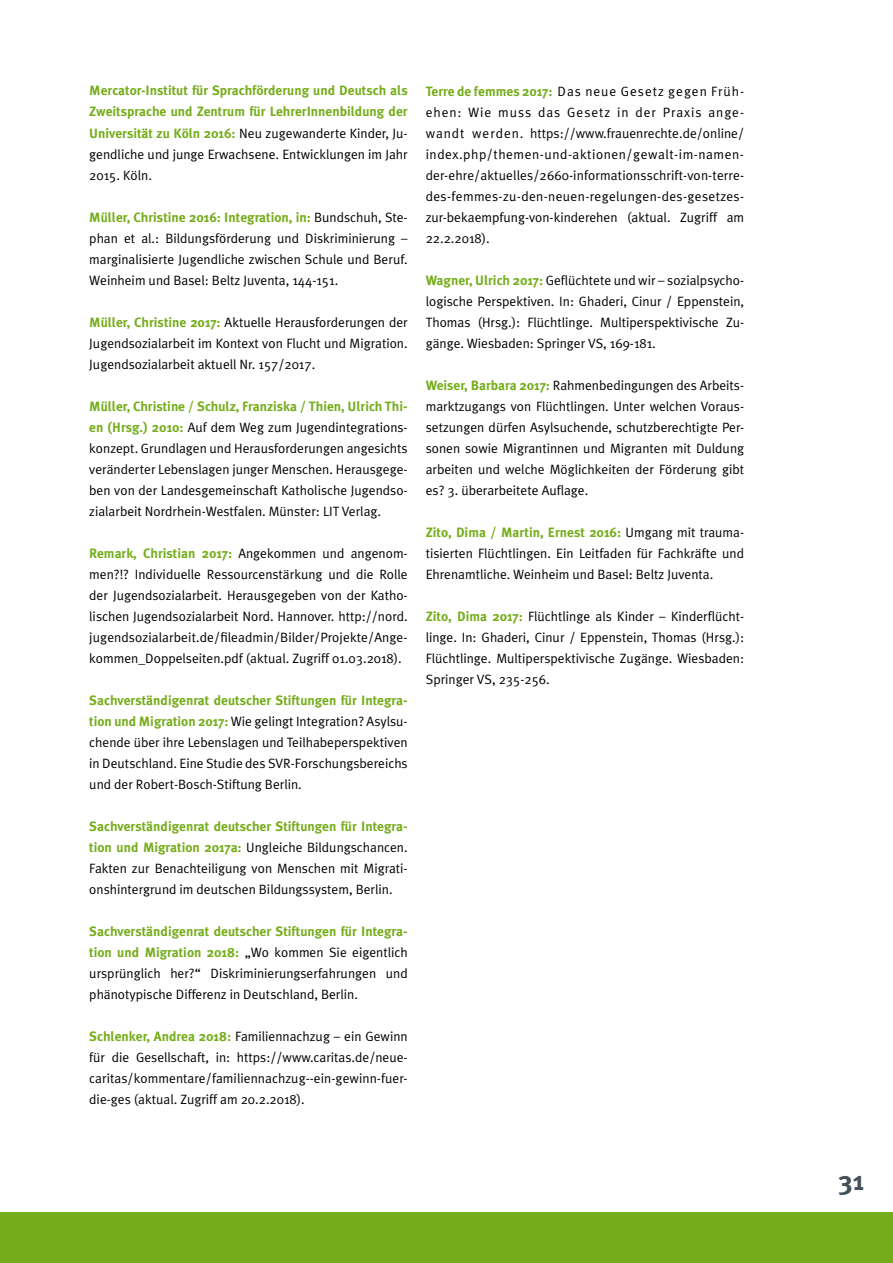
<style>
.page{position:relative;width:893px;height:1263px;background:#fff}
.page>*{position:absolute;margin:0;border:0;box-sizing:border-box;transform-origin:0 0}
.t1{font:700 27px "Meta Plus";color:#435058}
.t2{font:13.5px/21px "Meta Plus Normal";color:#000;text-align:justify}
.t3{font:700 13.5px/21px "Meta Plus";color:#76ad1c}
.s1{font-family:"Meta Plus";font-weight:700;color:#76ad1c}
.s2{font-family:"Meta Plus Normal";font-weight:400;color:#000}
</style>
<div class="page">
<div style="left:0;top:1212px;width:893px;height:51px;background:#76ad1c"></div>
<p class="t3" style="left:89px;top:80px;width:320px">Mercator-Institut für Sprachförderung und Deutsch als<br>Zweitsprache und Zentrum für LehrerInnenbildung der</p>
<p class="t2" style="left:89px;top:122px;width:320px"><span class="s1">Universität zu Köln 2016:</span> Neu zugewanderte Kinder, Ju&shy;gendliche und junge Erwachsene. Entwicklungen im Jahr 2015. Köln.</p>
<p class="t3" style="left:89px;top:206px;width:320px">Müller, Christine 2016: Integration, in: <span class="s2">Bundschuh, Ste-</span></p>
<p class="t2" style="left:89px;top:227px;width:320px">phan et al.: Bildungsförderung und Diskriminierung – marginalisierte Jugendliche zwischen Schule und Beruf.<br>Weinheim und Basel: Beltz Juventa, 144-151.</p>
<p class="t2" style="left:89px;top:311px;width:320px"><span class="s1">Müller, Christine 2017:</span> Aktuelle Herausforderungen der Jugendsozialarbeit im Kontext von Flucht und Migration.<br>Jugendsozialarbeit aktuell Nr. 157/2017.</p>
<p class="t3" style="left:89px;top:395px;width:320px">Müller, Christine / Schulz, Franziska / Thien, Ulrich Thi-</p>
<p class="t2" style="left:89px;top:416px;width:320px"><span class="s1">en (Hrsg.) 2010:</span> Auf dem Weg zum Jugendintegrations&shy;konzept. Grundlagen und Herausforderungen angesichts veränderter Lebenslagen junger Menschen. Herausgege&shy;ben von der Landesgemeinschaft Katholische Jugendso&shy;zialarbeit Nordrhein-Westfalen. Münster: LIT Verlag.</p>
<p class="t3" style="left:89px;top:542px;width:320px">Remark, Christian 2017: <span class="s2">Angekommen und angenom-</span></p>
<p class="t2" style="left:89px;top:563px;width:320px">men?!? Individuelle Ressourcenstärkung und die Rolle der Jugendsozialarbeit. Herausgegeben von der Katho&shy;lischen Jugendsozialarbeit Nord. Hannover. http://nord. jugendsozialarbeit.de/fileadmin/Bilder/Projekte/Ange&shy;kommen_Doppelseiten.pdf (aktual. Zugriff 01.03.2018).</p>
<p class="t3" style="left:89px;top:689px;width:320px">Sachverständigenrat deutscher Stiftungen für Integra-</p>
<p class="t2" style="left:89px;top:710px;width:320px"><span class="s1">tion und Migration 2017:</span> Wie gelingt Integration? Asylsu&shy;chende über ihre Lebenslagen und Teilhabeperspektiven in Deutschland. Eine Studie des SVR-Forschungsbereichs und der Robert-Bosch-Stiftung Berlin.</p>
<p class="t3" style="left:89px;top:815px;width:320px">Sachverständigenrat deutscher Stiftungen für Integra-</p>
<p class="t2" style="left:89px;top:836px;width:320px"><span class="s1">tion und Migration 2017a:</span> Ungleiche Bildungschancen.<br>Fakten zur Benachteiligung von Menschen mit Migrati&shy;onshintergrund im deutschen Bildungssystem, Berlin.</p>
<p class="t3" style="left:89px;top:920px;width:320px">Sachverständigenrat deutscher Stiftungen für Integra-</p>
<p class="t2" style="left:89px;top:941px;width:320px"><span class="s1">tion und Migration 2018:</span> „Wo kommen Sie eigentlich ursprünglich her?“ Diskriminierungserfahrungen und phänotypische Differenz in Deutschland, Berlin.</p>
<p class="t2" style="left:89px;top:1025px;width:320px"><span class="s1">Schlenker, Andrea 2018:</span> Familiennachzug – ein Gewinn für die Gesellschaft, in: https://www.caritas.de/neue&shy;caritas/kommentare/familiennachzug--ein-gewinn-fuer&shy;die-ges (aktual. Zugriff am 20.2.2018).</p>
<p class="t2" style="left:426px;top:80px;width:320px"><span class="s1">Terre de femmes 2017:</span> Das neue Gesetz gegen Früh&shy;ehen: Wie muss das Gesetz in der Praxis ange&shy;wandt werden. https://www.frauenrechte.de/online/ index.php/themen-und-aktionen/gewalt-im-namen&shy;der-ehre/aktuelles/2660-informationsschrift-von-terre&shy;des-femmes-zu-den-neuen-regelungen-des-gesetzes&shy;zur-bekaempfung-von-kinderehen (aktual. Zugriff am 22.2.2018).</p>
<p class="t2" style="left:426px;top:269px;width:320px"><span class="s1">Wagner, Ulrich 2017:</span> Geflüchtete und wir – sozialpsycho&shy;logische Perspektiven. In: Ghaderi, Cinur / Eppenstein, Thomas (Hrsg.): Flüchtlinge. Multiperspektivische Zu&shy;gänge. Wiesbaden: Springer VS, 169-181.</p>
<p class="t2" style="left:426px;top:374px;width:320px"><span class="s1">Weiser, Barbara 2017:</span> Rahmenbedingungen des Arbeits&shy;marktzugangs von Flüchtlingen. Unter welchen Voraus&shy;setzungen dürfen Asylsuchende, schutzberechtigte Per&shy;sonen sowie Migrantinnen und Migranten mit Duldung arbeiten und welche Möglichkeiten der Förderung gibt es? 3. überarbeitete Auflage.</p>
<p class="t3" style="left:426px;top:522px;width:320px">Zito, Dima / Martin, Ernest 2016: <span class="s2">Umgang mit trauma-</span></p>
<p class="t2" style="left:426px;top:542px;width:320px">tisierten Flüchtlingen. Ein Leitfaden für Fachkräfte und<br>Ehrenamtliche. Weinheim und Basel: Beltz Juventa.</p>
<p class="t2" style="left:426px;top:605px;width:320px"><span class="s1">Zito, Dima 2017:</span> Flüchtlinge als Kinder – Kinderflücht&shy;linge. In: Ghaderi, Cinur / Eppenstein, Thomas (Hrsg.):<br>Flüchtlinge. Multiperspektivische Zugänge. Wiesbaden:<br>Springer VS, 235-256.</p>
<h1 class="t1" style="left:839px;top:1165px;width:26px">31</h1>
</div>
